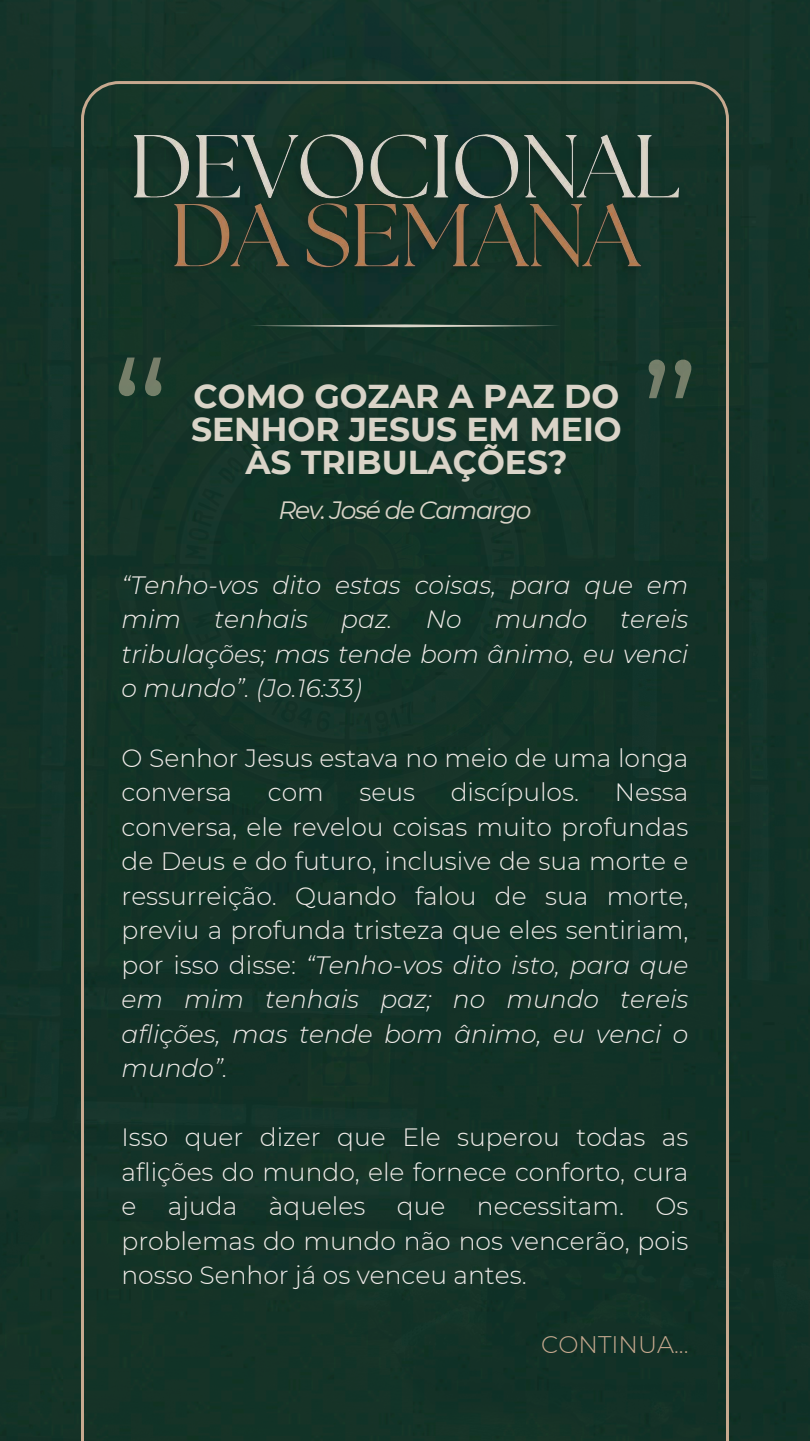
<style>
.page{position:relative;width:810px;height:1441px;background:#fff}
.page>*{position:absolute;margin:0;border:0;box-sizing:border-box;transform-origin:0 0}
.t1{font:154.9px "Montserrat";color:#d4c8aa}
.t2{font:700 33px/33px "Montserrat";color:#dad4c8;text-align:center}
.t3{font:300 25px/34.5px "Montserrat";color:#f1ece9;text-align:justify}
.t4{font:italic 300 25px/34.5px "Montserrat";color:#f1ece9}
.t5{font:italic 25px "Montserrat";letter-spacing:-.06em;color:#dad4c8}
.t6{font:300 24px "Montserrat";color:#c7a98f}
.s1{font-style:italic}
</style>
<div class="page">
<div style="left:0;top:0;width:810px;height:1440px;background:#143228"></div>
<div style="left:81px;top:81px;width:648px;height:1359px;background:#143327"></div>
<img style="left:114px;top:120px;width:582px;height:169px">
<svg style="left:250px;top:324px;width:310px;height:3px"></svg>
<h1 class="t1" style="left:111px;top:322px;width:61px">“</h1>
<h1 class="t1" style="left:640px;top:325px;width:61px">”</h1>
<h2 class="t2" style="left:191px;top:379px;width:432px">COMO GOZAR A PAZ DO<br>SENHOR JESUS EM MEIO<br>ÀS TRIBULAÇÕES?</h2>
<p class="t5" style="left:279px;top:494px;width:254px">Rev. José de Camargo</p>
<p class="t4" style="left:122px;top:567px;width:568px">“Tenho-vos dito estas coisas, para que em mim</p>
<p class="t4" style="left:214px;top:602px;width:95px">tenhais</p>
<p class="t4" style="left:341px;top:602px;width:53px">paz.</p>
<p class="t4" style="left:426px;top:602px;width:37px">No</p>
<p class="t4" style="left:495px;top:602px;width:94px">mundo</p>
<p class="t4" style="left:122px;top:602px;width:568px;text-align:justify;text-indent:499px">tereis tribulações; mas tende bom ânimo, eu venci o mundo”. (Jo.16:33)</p>
<p class="t3" style="left:122px;top:740px;width:568px">O Senhor Jesus estava no meio de uma longa conversa</p>
<p class="t3" style="left:268px;top:774px;width:57px">com</p>
<p class="t3" style="left:360px;top:774px;width:57px">seus</p>
<p class="t3" style="left:451px;top:774px;width:130px">discípulos.</p>
<p class="t3" style="left:122px;top:774px;width:568px;text-indent:493px">Nessa conversa, ele revelou coisas muito profundas de Deus e do futuro, inclusive de sua morte e ressurreição. Quando falou de sua morte, previu a profunda tristeza que eles sentiriam, por isso disse: <span class="s1">“Tenho-vos dito isto, para que em mim tenhais paz; no mundo tereis aflições, mas tende bom ânimo, eu venci o mundo”.</span></p>
<p class="t3" style="left:122px;top:1119px;width:568px">Isso quer dizer que Ele superou todas as aflições do mundo, ele fornece conforto, cura e</p>
<p class="t3" style="left:168px;top:1188px;width:71px">ajuda</p>
<p class="t3" style="left:269px;top:1188px;width:98px">àqueles</p>
<p class="t3" style="left:397px;top:1188px;width:50px">que</p>
<p class="t3" style="left:477px;top:1188px;width:149px">necessitam.</p>
<p class="t3" style="left:122px;top:1188px;width:568px;text-indent:534px">Os problemas do mundo não nos vencerão, pois nosso Senhor já os venceu antes.</p>
<p class="t6" style="left:541px;top:1329px;width:149px">CONTINUA...</p>
</div>
